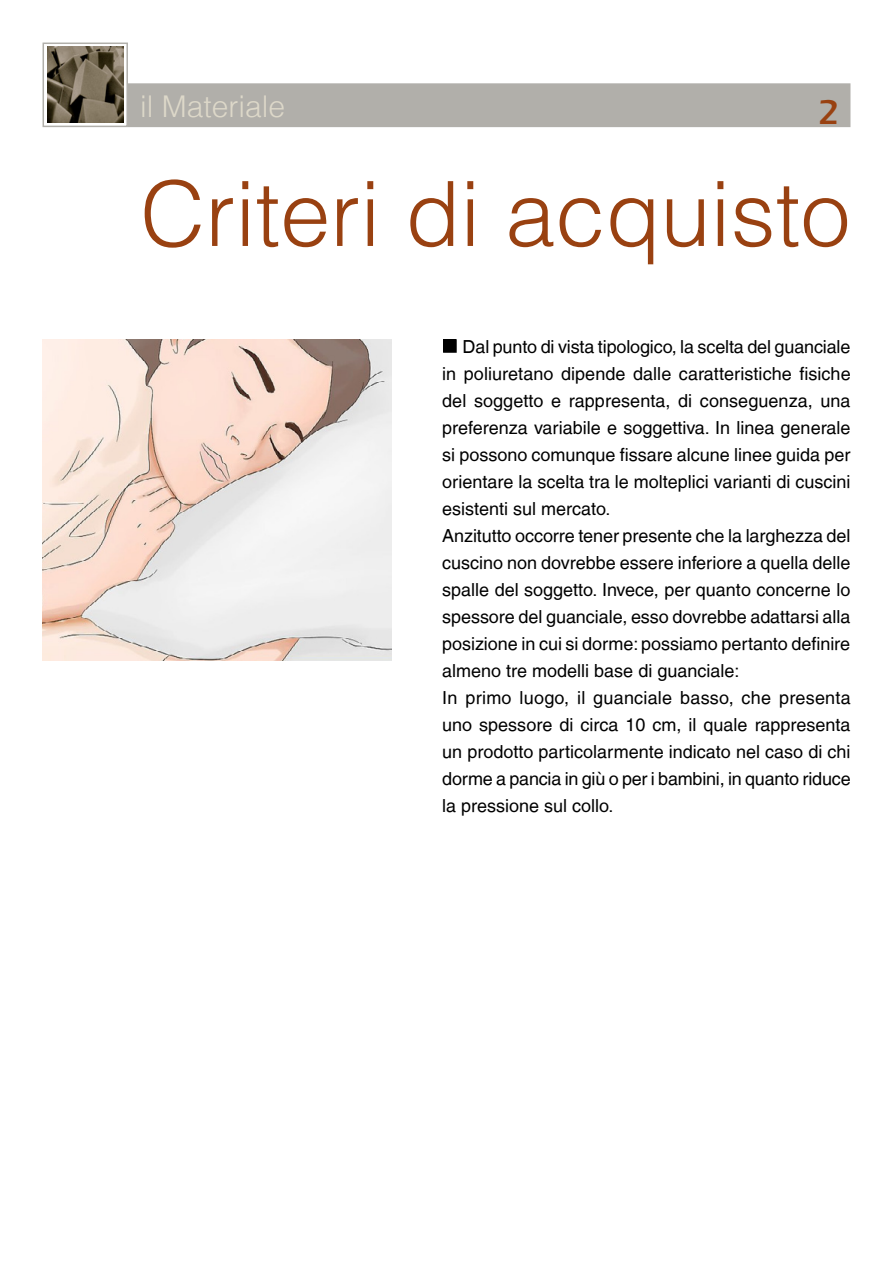
<style>
.page{position:relative;width:893px;height:1263px;background:#fff}
.page>*{position:absolute;margin:0;border:0;box-sizing:border-box;transform-origin:0 0}
.t1{font:300 90px "Helvetica LT";color:#994111}
.t2{font:36px "Aquiline Book Bold SWFTE";color:#994111}
.t3{font:300 30px "Helvetica LT";color:#ddd8c9}
.t4{font:18px/27px "Helvetica LT";color:#000}
</style>
<div class="page">
<div style="left:444px;top:340px;width:12px;height:12px;background:#000"></div>
<div style="left:443px;top:339px;width:14px;height:14px;border:2px solid #000"></div>
<div style="left:128px;top:83px;width:722px;height:44px;background:#b1afaa;border:2px solid #b1afaa"></div>
<div style="left:43px;top:43px;width:85px;height:84px;background:#fff;border:2px solid #b1afaa"></div>
<img style="left:47px;top:46px;width:77px;height:77px">
<img style="left:43px;top:339px;width:348px;height:321px">
<h3 class="t3" style="left:140px;top:87px;width:147px">il Materiale</h3>
<h2 class="t2" style="left:818px;top:91px;width:23px">2</h2>
<h1 class="t1" style="left:140px;top:158px;width:712px">Criteri di acquisto</h1>
<p class="t4" style="left:442px;top:333px;width:410px;text-indent:20px">Dal punto di vista tipologico, la scelta del guanciale in poliuretano dipende dalle caratteristiche fisiche del soggetto e rappresenta, di conseguenza, una preferenza variabile e soggettiva. In linea generale si possono comunque fissare alcune linee guida per orientare la scelta tra le molteplici varianti di cuscini esistenti sul mercato.<br>Anzitutto occorre tener presente che la larghezza del cuscino non dovrebbe essere inferiore a quella delle spalle del soggetto. Invece, per quanto concerne lo spessore del guanciale, esso dovrebbe adattarsi alla posizione in cui si dorme: possiamo pertanto definire almeno tre modelli base di guanciale:<br>In primo luogo, il guanciale basso, che presenta uno spessore di circa 10 cm, il quale rappresenta un prodotto particolarmente indicato nel caso di chi dorme a pancia in giù o per i bambini, in quanto riduce la pressione sul collo.</p>
</div>
